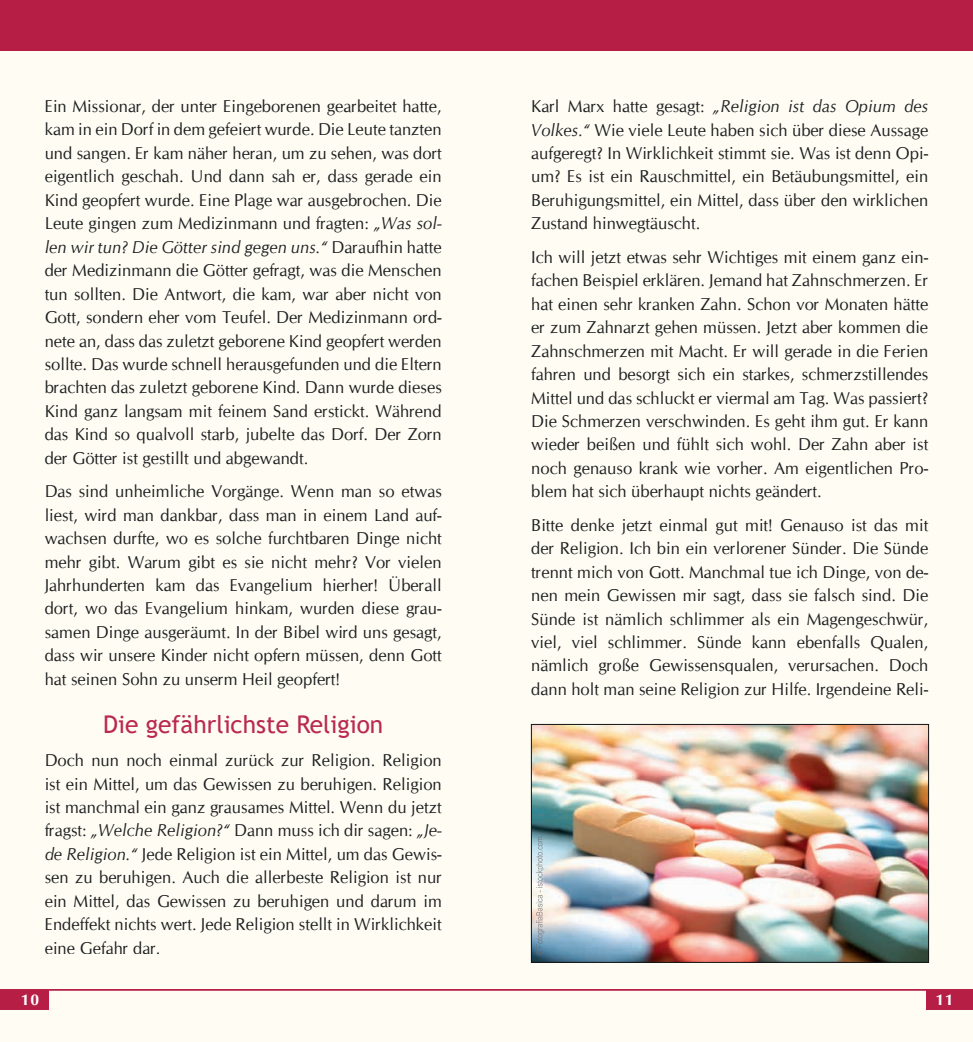
<style>
.page{position:relative;width:973px;height:1042px;background:#fff}
.page>*{position:absolute;margin:0;border:0;box-sizing:border-box;transform-origin:0 0}
.t1{font:24.5px "Trebuchet MS";color:#b61e46}
.t2{font:17.15px/23.4px "Cg Omega";color:#111416;text-align:justify}
.t3{font:700 15.75px "Cg Omega";color:#fff}
.s1{font-style:italic}
</style>
<div class="page">
<div style="left:0;top:7px;width:972px;height:1035px;background:#fefcf3"></div>
<div style="left:0;top:0;width:972px;height:51px;background:#b61e46"></div>
<hr style="left:0;top:989px;width:972px;height:2px;background:#b61e46">
<div style="left:0;top:990px;width:49px;height:20px;background:#b61e46"></div>
<div style="left:926px;top:990px;width:46px;height:19px;background:#b61e46"></div>
<img style="left:533px;top:726px;width:393px;height:234px">
<div style="left:531px;top:724px;width:397px;height:238px;border:1px solid #111416"></div>
<svg style="left:536px;top:837px;width:8px;height:118px"></svg>
<p class="t2" style="left:45px;top:95px;width:398px">Ein Missionar, der unter Eingeborenen gearbeitet hatte, kam in ein Dorf in dem gefeiert wurde. Die Leute tanzten und sangen. Er kam näher heran, um zu sehen, was dort eigentlich geschah. Und dann sah er, dass gerade ein Kind geopfert wurde. Eine Plage war ausgebrochen. Die Leute gingen zum Medizinmann und fragten: <span class="s1">„Was sol&shy;len wir tun? Die Götter sind gegen uns.“</span> Daraufhin hatte der Medizinmann die Götter gefragt, was die Menschen tun sollten. Die Antwort, die kam, war aber nicht von Gott, sondern eher vom Teufel. Der Medizinmann ord&shy;nete an, dass das zuletzt geborene Kind geopfert werden sollte. Das wurde schnell herausgefunden und die Eltern brachten das zuletzt geborene Kind. Dann wurde dieses Kind ganz langsam mit feinem Sand erstickt. Während das Kind so qualvoll starb, jubelte das Dorf. Der Zorn der Götter ist gestillt und abgewandt.</p>
<p class="t2" style="left:45px;top:480px;width:398px">Das sind unheimliche Vorgänge. Wenn man so etwas liest, wird man dankbar, dass man in einem Land auf&shy;wachsen durfte, wo es solche furchtbaren Dinge nicht mehr gibt. Warum gibt es sie nicht mehr? Vor vielen Jahrhunderten kam das Evangelium hierher! Überall dort, wo das Evangelium hinkam, wurden diese grau&shy;samen Dinge ausgeräumt. In der Bibel wird uns gesagt, dass wir unsere Kinder nicht opfern müssen, denn Gott hat seinen Sohn zu unserm Heil geopfert!</p>
<h1 class="t1" style="left:103px;top:708px;width:282px">Die gefährlichste Religion</h1>
<p class="t2" style="left:45px;top:749px;width:398px">Doch nun noch einmal zurück zur Religion. Religion ist ein Mittel, um das Gewissen zu beruhigen. Religion ist manchmal ein ganz grausames Mittel. Wenn du jetzt fragst: <span class="s1">„Welche Religion?“</span> Dann muss ich dir sagen: <span class="s1">„Je&shy;de Religion.“</span> Jede Religion ist ein Mittel, um das Gewis&shy;sen zu beruhigen. Auch die allerbeste Religion ist nur ein Mittel, das Gewissen zu beruhigen und darum im Endeffekt nichts wert. Jede Religion stellt in Wirklichkeit eine Gefahr dar.</p>
<p class="t2" style="left:531px;top:95px;width:398px">Karl Marx hatte gesagt: <span class="s1">„Religion ist das Opium des Volkes.“</span> Wie viele Leute haben sich über diese Aussage aufgeregt? In Wirklichkeit stimmt sie. Was ist denn Opi&shy;um? Es ist ein Rauschmittel, ein Betäubungsmittel, ein Beruhigungsmittel, ein Mittel, dass über den wirklichen Zustand hinwegtäuscht.</p>
<p class="t2" style="left:531px;top:245px;width:398px">Ich will jetzt etwas sehr Wichtiges mit einem ganz ein&shy;fachen Beispiel erklären. Jemand hat Zahnschmerzen. Er hat einen sehr kranken Zahn. Schon vor Monaten hätte er zum Zahnarzt gehen müssen. Jetzt aber kommen die Zahnschmerzen mit Macht. Er will gerade in die Ferien fahren und besorgt sich ein starkes, schmerzstillendes Mittel und das schluckt er viermal am Tag. Was passiert?<br>Die Schmerzen verschwinden. Es geht ihm gut. Er kann wieder beißen und fühlt sich wohl. Der Zahn aber ist noch genauso krank wie vorher. Am eigentlichen Pro&shy;blem hat sich überhaupt nichts geändert.</p>
<p class="t2" style="left:531px;top:513px;width:398px">Bitte denke jetzt einmal gut mit! Genauso ist das mit der Religion. Ich bin ein verlorener Sünder. Die Sünde trennt mich von Gott. Manchmal tue ich Dinge, von de&shy;nen mein Gewissen mir sagt, dass sie falsch sind. Die Sünde ist nämlich schlimmer als ein Magengeschwür, viel, viel schlimmer. Sünde kann ebenfalls Qualen, nämlich große Gewissensqualen, verursachen. Doch dann holt man seine Religion zur Hilfe. Irgendeine Reli-</p>
<p class="t3" style="left:21px;top:990px;width:20px">10</p>
<p class="t3" style="left:934px;top:990px;width:20px">11</p>
</div>
